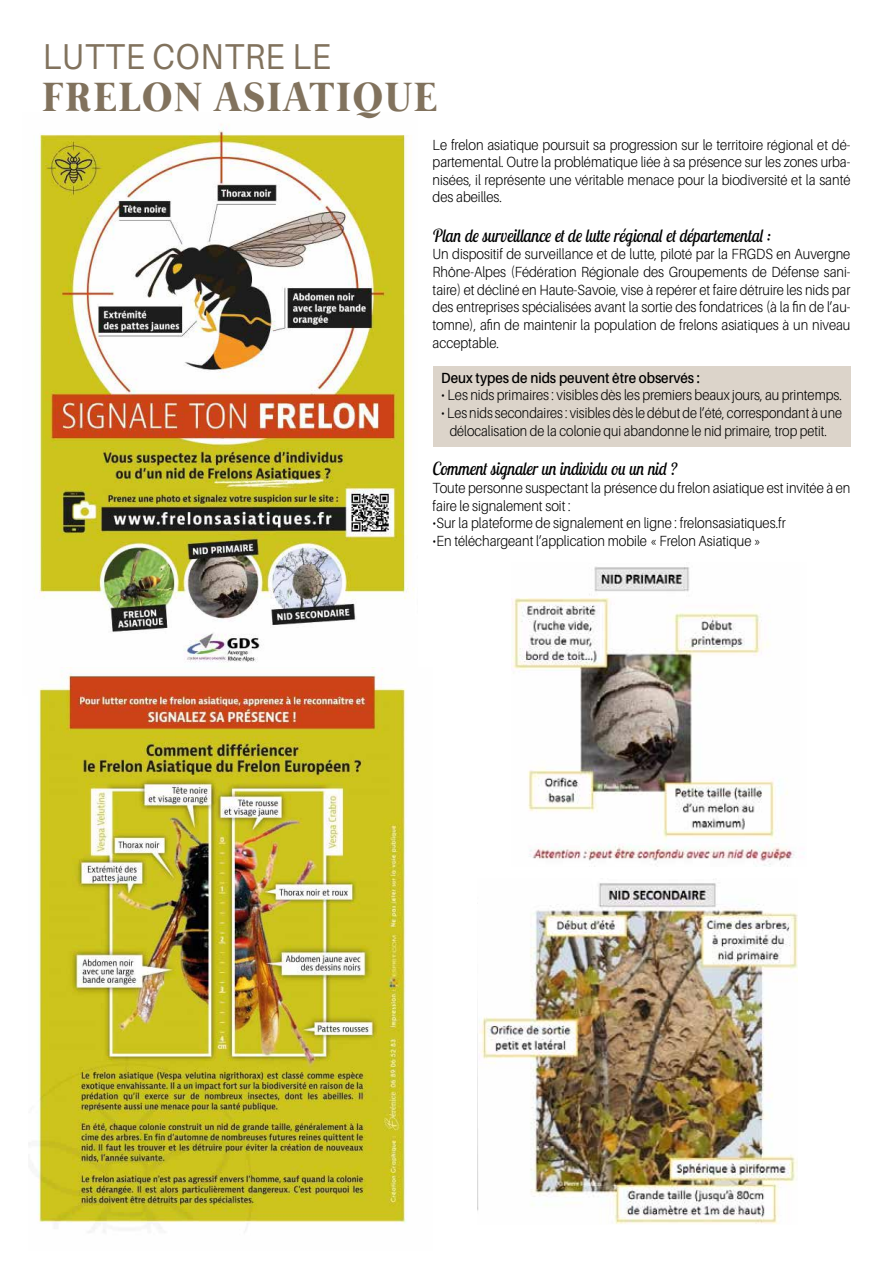
<style>
.page{position:relative;width:893px;height:1263px;background:#fff}
.page>*{position:absolute;margin:0;border:0;box-sizing:border-box;transform-origin:0 0}
.t1{font:700 42px "Mermaid";letter-spacing:.06em;color:#81725d;scale:.94 1}
.t2{font:36px "Aileron";letter-spacing:.02em;color:#81725d;scale:.9 1}
.t3{font:italic 18px "Lobster Two";letter-spacing:-.01em;color:#000;scale:.9 1}
.t4{font:300 14.7px/17.7px "Aileron";color:#000;text-align:justify;scale:.9 1}
.t5{font:300 14.7px/17.7px "Aileron";color:#000;text-align:center;scale:.88 1}
.t6{font:600 14.7px "Aileron";color:#000;scale:.9 1}
</style>
<div class="page">
<div style="left:433px;top:366px;width:417px;height:80px;background:#dcd4ca"></div>
<img style="left:35px;top:124px;width:379px;height:544px">
<img style="left:29px;top:668px;width:377px;height:565px">
<svg style="left:589px;top:566px;width:101px;height:29px"></svg>
<svg style="left:511px;top:598px;width:277px;height:242px"></svg>
<svg style="left:529px;top:844px;width:276px;height:22px"></svg>
<img style="left:478px;top:879px;width:320px;height:345px">
<h2 class="t2" style="left:43px;top:37px;width:322px">LUTTE CONTRE LE</h2>
<h1 class="t1" style="left:43px;top:73px;width:421px">FRELON ASIATIQUE</h1>
<p class="t4" style="left:433px;top:136px;width:466px">Le frelon asiatique poursuit sa progression sur le territoire régional et dé&shy;partemental. Outre la problématique liée à sa présence sur les zones urba&shy;nisées, il représente une véritable menace pour la biodiversité et la santé des abeilles.</p>
<p class="t3" style="left:433px;top:224px;width:378px">Plan de surveillance et de lutte régional et départemental :</p>
<p class="t4" style="left:433px;top:246px;width:466px">Un dispositif de surveillance et de lutte, piloté par la FRGDS en Auvergne Rhône-Alpes (Fédération Régionale des Groupements de Défense sani&shy;taire) et décliné en Haute-Savoie, vise à repérer et faire détruire les nids par des entreprises spécialisées avant la sortie des fondatrices (à la fin de l’au&shy;tomne), afin de maintenir la population de frelons asiatiques à un niveau acceptable.</p>
<p class="t6" style="left:441px;top:370px;width:289px">Deux types de nids peuvent être observés :</p>
<p class="t4" style="left:441px;top:387px;width:447px">• Les nids primaires : visibles dès les premiers beaux jours, au printemps.</p>
<p class="t5" style="left:441px;top:404px;width:457px">• Les nids secondaires : visibles dès le début de l’été, correspondant à une délocalisation de la colonie qui abandonne le nid primaire, trop petit.</p>
<p class="t3" style="left:433px;top:457px;width:273px">Comment signaler un individu ou un nid ?</p>
<p class="t4" style="left:433px;top:479px;width:466px">Toute personne suspectant la présence du frelon asiatique est invitée à en faire le signalement soit :</p>
<p class="t4" style="left:433px;top:514px;width:394px">•Sur la plateforme de signalement en ligne : frelonsasiatiques.fr</p>
<p class="t4" style="left:433px;top:532px;width:367px">•En téléchargeant l’application mobile « Frelon Asiatique »</p>
</div>
